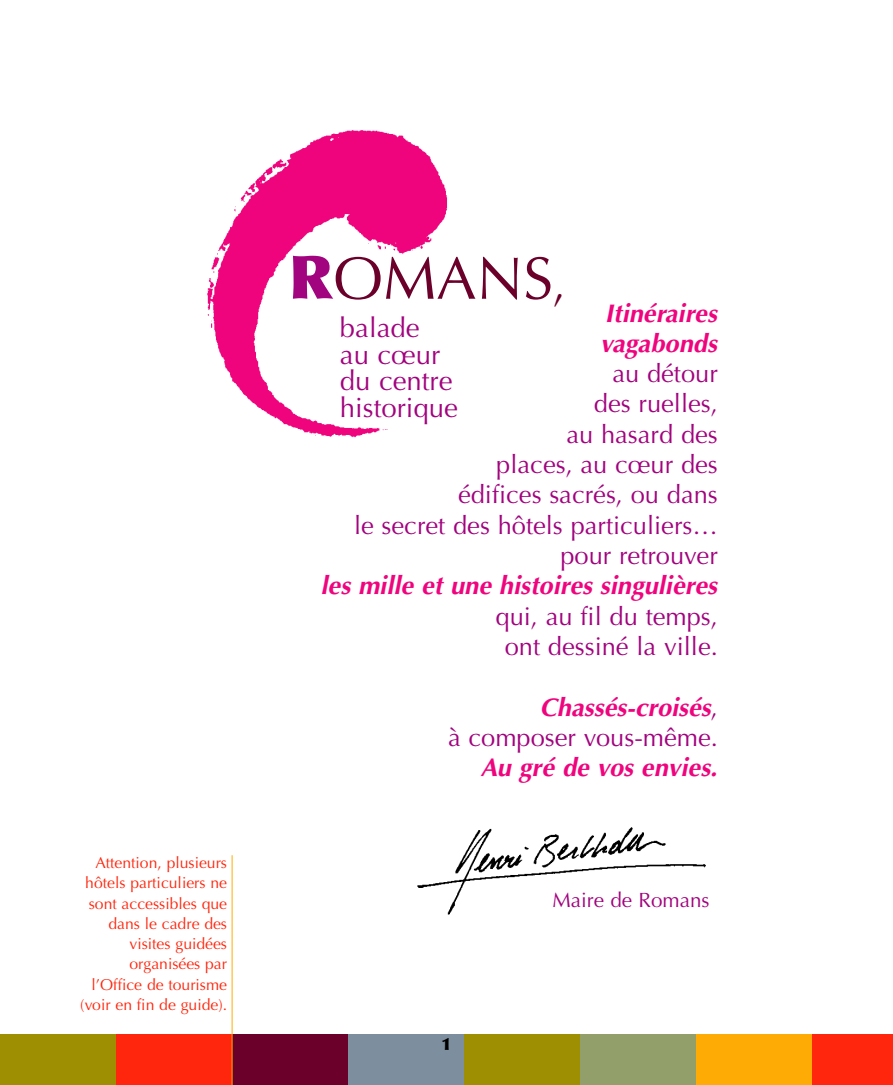
<style>
.page{position:relative;width:893px;height:1085px;background:#fff}
.page>*{position:absolute;margin:0;border:0;box-sizing:border-box;transform-origin:0 0}
.t1{font:60.07px "Optima";color:#6b012a}
.t2{font:27.68px/26.6px "Optima";color:#a2037e}
.t3{font:25.43px/30.4px "Optima";color:#a2037e;text-align:right}
.t4{font:italic 700 25.43px/30.4px "Optima";color:#ef047e}
.t5{font:20.7px "Optima";color:#a2037e}
.t6{font:900 16.88px "Optima";color:#000}
.t7{font:15.75px/20.2px "Optima";color:#ff260d;text-align:right}
.s1{font-weight:900;color:#a2037e}
.s2{font-size:45.23px}
.s3{font-weight:700;font-style:italic;color:#ef047e}
</style>
<div class="page">
<div style="left:0;top:1033px;width:116px;height:51px;background:#9e8e01"></div>
<div style="left:116px;top:1033px;width:116px;height:51px;background:#ff260d"></div>
<div style="left:232px;top:1033px;width:116px;height:51px;background:#6b012a"></div>
<div style="left:348px;top:1033px;width:116px;height:51px;background:#7d8f9f"></div>
<div style="left:464px;top:1033px;width:116px;height:51px;background:#9e8e01"></div>
<div style="left:580px;top:1033px;width:116px;height:51px;background:#929f6a"></div>
<div style="left:696px;top:1033px;width:116px;height:51px;background:#ffab05"></div>
<div style="left:812px;top:1033px;width:81px;height:51px;background:#ff260d"></div>
<img style="left:207px;top:130px;width:240px;height:308px">
<img style="left:417px;top:827px;width:289px;height:88px">
<hr style="left:232px;top:855px;width:1px;height:229px;background:#ffab05">
<p class="t7" style="left:80px;top:852px;width:148px">Attention, plusieurs hôtels particuliers ne sont accessibles que dans le cadre des visites guidées organisées par l’Office de tourisme (voir en fin de guide).</p>
<h1 class="t1" style="left:289px;top:243px;width:279px"><span class="s1">R</span>OMANS<span class="s2">,</span></h1>
<p class="t2" style="left:340px;top:315px;width:119px">balade<br>au cœur du centre historique</p>
<p class="t4" style="left:600px;top:300px;width:118px">Itinéraires vagabonds</p>
<p class="t3" style="left:354px;top:358px;width:365px">au détour<br>des ruelles,<br>au hasard des<br>places, au cœur des<br>édifices sacrés, ou dans<br>le secret des hôtels particuliers… pour retrouver</p>
<p class="t4" style="left:321px;top:573px;width:398px">les mille et une histoires singulières</p>
<p class="t3" style="left:496px;top:601px;width:224px;text-align:center">qui, au fil du temps, ont dessiné la ville.</p>
<p class="t3" style="left:448px;top:692px;width:271px"><span class="s3">Chassés-croisés</span>,<br>à composer vous-même.</p>
<p class="t4" style="left:480px;top:754px;width:238px">Au gré de vos envies.</p>
<p class="t6" style="left:441px;top:1033px;width:12px">1</p>
<p class="t5" style="left:552px;top:887px;width:159px">Maire de Romans</p>
</div>
